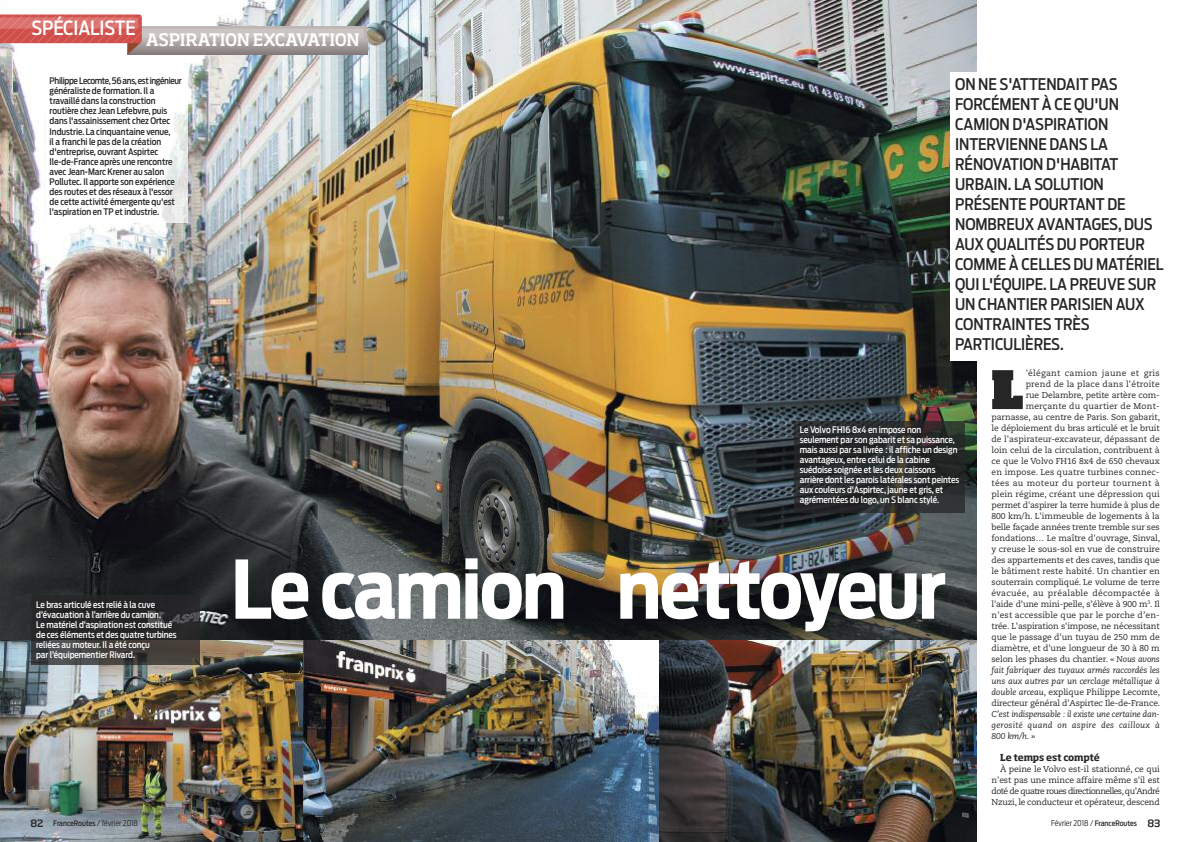
<style>
.page{position:relative;width:1191px;height:842px;background:#fff}
.page>*{position:absolute;margin:0;border:0;box-sizing:border-box;transform-origin:0 0}
.t1{font:700 80px "Antenna Cond";letter-spacing:-.025em;color:#fff}
.t2{font:900 52.4px "Soho Pro";color:#272627}
.t3{font:500 19.5px "Antenna Cond";letter-spacing:-.01em;color:#fff}
.t4{font:500 17px "Soho Pro";letter-spacing:-.03em;color:#fff}
.t5{font:500 16px/20px "Antenna Cond";letter-spacing:-.005em;color:#272627}
.t6{font:700 9.5px "Soho Pro";letter-spacing:-.03em;color:#272627}
.t7{font:500 9px/10px "Antenna Cond";letter-spacing:-.005em;color:#fff}
.t8{font:500 9px/10px "Antenna Cond";letter-spacing:-.005em;color:#272627}
.t9{font:8.5px/11px "Caecilia LT Std";letter-spacing:-.01em;color:#272627;text-align:right}
.t10{font:italic 8.5px/11px "Caecilia LT Std";letter-spacing:.03em;color:#272627;text-align:justify}
.t11{font:300 8px "Antenna Cond";color:#272627}
.t12{font:500 7.5px "Antenna Cond";color:#272627}
.s1{font-family:"Soho Pro";font-size:10px}
.s2{font-weight:300;font-size:8px}
.s3{font-style:italic}
.s4{font-style:normal}
.s5{font-weight:500;font-size:7.5px}
.s6{font-family:"Soho Pro";font-weight:500;font-size:10px}
</style>
<div class="page">
<img style="left:0;top:0;width:977px;height:641px">
<svg style="left:143px;top:40px;width:224px;height:15px;background:#9d9594"></svg>
<div style="left:128px;top:26px;width:239px;height:14px;background:#bdb6b4"></div>
<div style="left:138px;top:29px;width:226px;height:9px;background:#cac5c3"></div>
<svg style="left:0;top:14px;width:143px;height:41px"></svg>
<div style="left:950px;top:72px;width:229px;height:289px;background:#fff"></div>
<img style="left:659px;top:641px;width:318px;height:201px">
<img style="left:0;top:641px;width:303px;height:201px">
<img style="left:303px;top:641px;width:356px;height:201px">
<img style="left:795px;top:421px;width:169px;height:92px">
<img style="left:45px;top:72px;width:142px;height:150px">
<img style="left:31px;top:595px;width:168px;height:69px">
<h3 class="t3" style="left:32px;top:17px;width:106px">SPÉCIALISTE</h3>
<h3 class="t4" style="left:146px;top:33px;width:215px">ASPIRATION EXCAVATION</h3>
<p class="t8" style="left:50px;top:76px;width:134px">PhilippeLecomte,56ans,estingénieur généraliste de formation. Il a travaillé dans la construction routière chez Jean Lefebvre, puis dans l'assainissement chez Ortec Industrie. La cinquantaine venue,<br>il a franchi le pas de la création d'entreprise, ouvrant Aspirtec Ile-de-France après une rencontre avec Jean-Marc Krener au salon Pollutec. Il apporte son expérience des routes et des réseaux à l'essor de cette activité émergente qu'est l'aspiration en TP et industrie.</p>
<p class="t5" style="left:955px;top:74px;width:210px">ON NE S'ATTENDAIT PAS<br>FORCÉMENT À CE QU'UN<br>CAMION D'ASPIRATION<br>INTERVIENNE DANS LA<br>RÉNOVATION D'HABITAT<br>URBAIN. LA SOLUTION<br>PRÉSENTE POURTANT DE<br>NOMBREUX AVANTAGES, DUS<br>AUX QUALITÉS DU PORTEUR<br>COMME À CELLES DU MATÉRIEL<br>QUI L'ÉQUIPE. LA PREUVE SUR<br>UN CHANTIER PARISIEN AUX<br>CONTRAINTES TRÈS<br>PARTICULIÈRES.</p>
<p class="t7" style="left:36px;top:599px;width:142px">Le bras articulé est relié à la cuve d’évacuation à l’arrière du camion.<br>Le matériel d’aspiration est constitué de ces éléments et des quatre turbines reliées au moteur. Il a été conçu<br>par l’équipementier Rivard.</p>
<p class="t12" style="left:31px;top:819px;width:109px"><span class="s1">82</span> FranceRoutes <span class="s2">/ février 2018</span></p>
<p class="t7" style="left:800px;top:425px;width:161px">Le Volvo FH16 8x4 en impose non seulement par son gabarit et sa puissance, mais aussi par sa livrée : il affiche un design avantageux, entre celui de la cabine suédoise soignée et les deux caissons arrière dont les parois latérales sont peintes aux couleurs d'Aspirtec, jaune et gris, et agrémentées du logo, un S blanc stylé.</p>
<h1 class="t1" style="left:231px;top:542px;width:716px">Lecamion nettoyeur</h1>
<p class="t9" style="left:991px;top:368px;width:170px">'élégant camion jaune et gris<br>prend de la place dans l'étroite<br>rue Delambre, petite artère com&shy;merçante du quartier de Mont&shy;parnasse, au centre de Paris. Son gabarit, le déploiement du bras articulé et le bruit de l'aspirateur-excavateur, dépassant de loin celui de la circulation, contribuent à ce que le Volvo FH16 8x4 de 650 chevaux en impose. Les quatre turbines connec&shy;tées au moteur du porteur tournent à plein régime, créant une dépression qui permet d'aspirer la terre humide à plus de 800 km/h. L'immeuble de logements à la belle façade années trente tremble sur ses fondations… Le maître d'ouvrage, Sinval, y creuse le sous-sol en vue de construire des appartements et des caves, tandis que le bâtiment reste habité. Un chantier en souterrain compliqué. Le volume de terre évacuée, au préalable décompactée à l'aide d'une mini-pelle, s’élève à 900 m<sup>3</sup>. Il n'est accessible que par le porche d’en&shy;trée. L'aspiration s'impose, ne nécessitant que le passage d'un tuyau de 250 mm de diamètre, et d'une longueur de 30 à 80 m selon les phases du chantier. « <span class="s3">Nous avons fait fabriquer des tuyaux armés raccordés les uns aux autres par un cerclage métallique à double arceau</span>, explique Philippe Lecomte, directeur général d'Aspirtec Ile-de-France.</p>
<p class="t10" style="left:991px;top:709px;width:170px">C’est indispensable : il existe une certaine dan&shy;gerosité quand on aspire des cailloux à 800 km/h<span class="s4">. »</span></p>
<p class="t6" style="left:1000px;top:754px;width:101px">Le temps est compté</p>
<p class="t9" style="left:991px;top:764px;width:170px;text-align:justify;text-indent:9px">À peine le Volvo est-il stationné, ce qui n'est pas une mince affaire même s'il est doté de quatre roues directionnelles, qu’André Nzuzi, le conducteur et opérateur, descend</p>
<h2 class="t2" style="left:990px;top:368px;width:35px">L</h2>
<p class="t11" style="left:1051px;top:819px;width:111px">Février 2018 / <span class="s5">FranceRoutes</span> <span class="s6">83</span></p>
</div>
